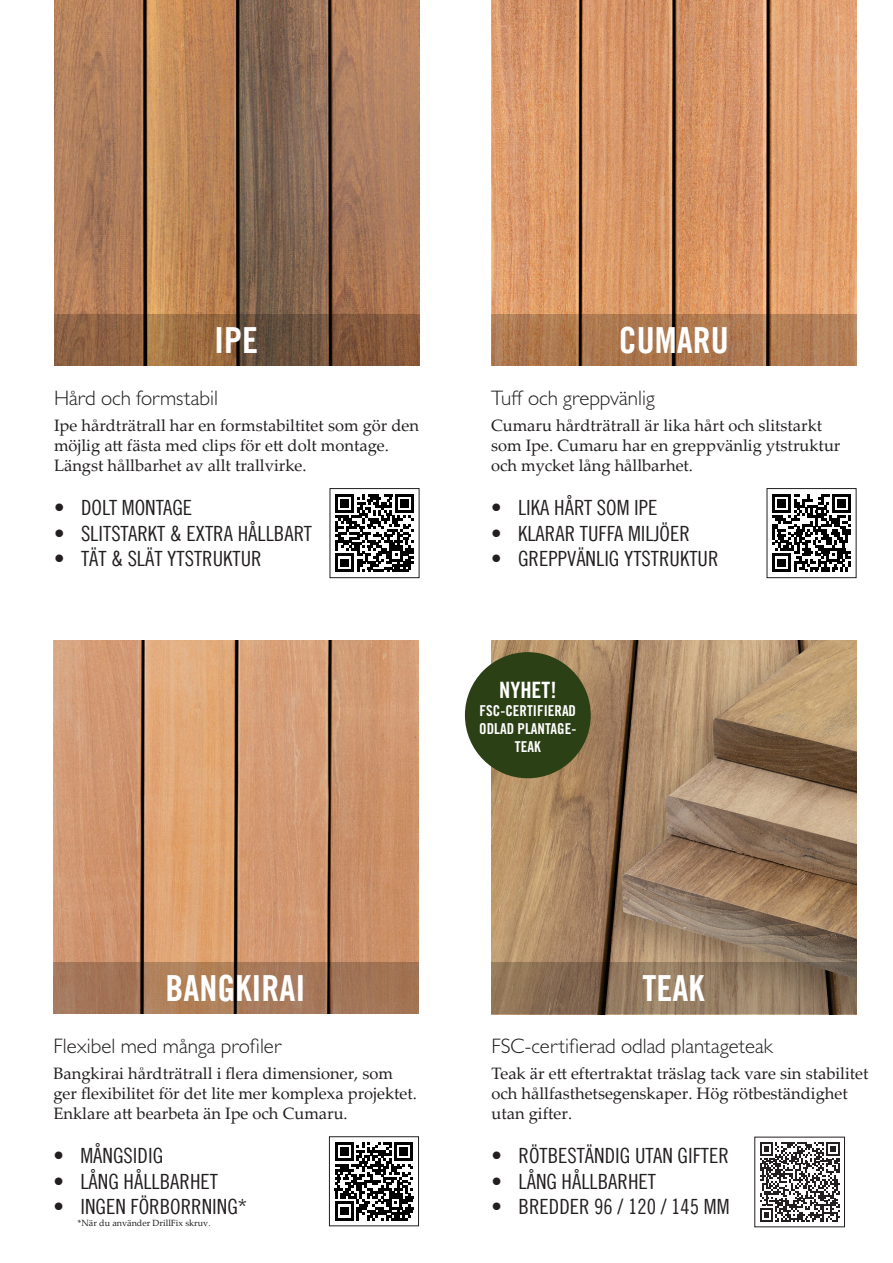
<style>
.page{position:relative;width:893px;height:1263px;background:#fff}
.page>*{position:absolute;margin:0;border:0;box-sizing:border-box;transform-origin:0 0}
.t1{font:36px "Trade Gothic LT Bold Cond Twenty";color:#fff}
.t2{font:22.5px "Trade Gothic LT Std Bd Cn 20";color:#fff}
.t3{font:21px "Trade Gothic LT Cond Eighteen";color:#231f20}
.t4{font:300 21px "Gill Sans MT Pro";color:#231f20}
.t5{font:16.5px/19.8px "Palatino Linotype";color:#231f20}
.t6{font:15px/18px "Trade Gothic LT Std Bd Cn 20";color:#fff;text-align:center}
.t7{font:9px "Palatino Linotype";color:#231f20}
</style>
<div class="page">
<img style="left:491px;top:640px;width:366px;height:322px">
<img style="left:54px;top:0;width:365px;height:314px">
<svg style="left:54px;top:314px;width:365px;height:51px;background:#835c3e"></svg>
<svg style="left:335px;top:494px;width:79px;height:78px"></svg>
<div style="left:330px;top:488px;width:89px;height:90px;border:1px solid #231f20"></div>
<img style="left:492px;top:0;width:365px;height:314px">
<svg style="left:492px;top:314px;width:365px;height:51px;background:#aa774f"></svg>
<svg style="left:772px;top:494px;width:79px;height:78px"></svg>
<div style="left:767px;top:488px;width:89px;height:90px;border:1px solid #231f20"></div>
<img style="left:53px;top:640px;width:366px;height:322px">
<svg style="left:53px;top:962px;width:366px;height:52px;background:#a37656"></svg>
<svg style="left:335px;top:1142px;width:78px;height:78px"></svg>
<div style="left:329px;top:1136px;width:90px;height:90px;border:1px solid #231f20"></div>
<svg style="left:491px;top:962px;width:366px;height:52px;background:#897158"></svg>
<svg style="left:760px;top:1142px;width:80px;height:80px"></svg>
<div style="left:465px;top:652px;width:126px;height:126px;background:#2c4015;border-radius:50%"></div>
<p class="t1" style="left:214px;top:318px;width:45px">IPE</p>
<p class="t4" style="left:54px;top:386px;width:166px">Hård och formstabil</p>
<p class="t5" style="left:54px;top:415px;width:367px">Ipe hårdträtrall har en formstabiltitet som gör den möjlig att fästa med clips för ett dolt montage.<br>Längst hållbarhet av allt trallvirke.</p>
<p class="t3" style="left:54px;top:495px;width:140px">• DOLT MONTAGE</p>
<p class="t3" style="left:54px;top:520px;width:259px">• SLITSTARKT &amp; EXTRA HÅLLBART</p>
<p class="t3" style="left:54px;top:546px;width:209px">• TÄT &amp; SLÄT YTSTRUKTUR</p>
<p class="t1" style="left:619px;top:318px;width:111px">CUMARU</p>
<p class="t4" style="left:491px;top:386px;width:165px">Tuff och greppvänlig</p>
<p class="t5" style="left:491px;top:415px;width:351px">Cumaru hårdträtrall är lika hårt och slitstarkt som Ipe. Cumaru har en greppvänlig ytstruktur och mycket lång hållbarhet.</p>
<p class="t3" style="left:491px;top:495px;width:168px">• LIKA HÅRT SOM IPE</p>
<p class="t3" style="left:491px;top:520px;width:200px">• KLARAR TUFFA MILJÖER</p>
<p class="t3" style="left:491px;top:546px;width:229px">• GREPPVÄNLIG YTSTRUKTUR</p>
<p class="t2" style="left:499px;top:677px;width:59px">NYHET!</p>
<p class="t6" style="left:479px;top:702px;width:98px">FSC-CERTIFIERAD</p>
<p class="t6" style="left:479px;top:720px;width:99px">ODLAD PLANTAGE-<br>TEAK</p>
<p class="t1" style="left:166px;top:966px;width:141px">BANGKIRAI</p>
<p class="t4" style="left:53px;top:1034px;width:230px">Flexibel med många profiler</p>
<p class="t5" style="left:53px;top:1063px;width:365px">Bangkirai hårdträtrall i flera dimensioner, som ger flexibilitet för det lite mer komplexa projektet.<br>Enklare att bearbeta än Ipe och Cumaru.</p>
<p class="t3" style="left:53px;top:1143px;width:111px">• MÅNGSIDIG</p>
<p class="t3" style="left:53px;top:1169px;width:166px">• LÅNG HÅLLBARHET</p>
<p class="t3" style="left:53px;top:1194px;width:195px">• INGEN FÖRBORRNING*</p>
<p class="t7" style="left:78px;top:1216px;width:134px">*När du använder DrillFix skruv.</p>
<p class="t1" style="left:643px;top:966px;width:63px">TEAK</p>
<p class="t4" style="left:491px;top:1034px;width:283px">FSC-certifierad odlad plantageteak</p>
<p class="t5" style="left:491px;top:1063px;width:379px">Teak är ett eftertraktat träslag tack vare sin stabilitet och hållfasthetsegenskaper. Hög rötbeständighet utan gifter.</p>
<p class="t3" style="left:491px;top:1143px;width:239px">• RÖTBESTÄNDIG UTAN GIFTER</p>
<p class="t3" style="left:491px;top:1169px;width:166px">• LÅNG HÅLLBARHET</p>
<p class="t3" style="left:491px;top:1194px;width:240px">• BREDDER 96 / 120 / 145 MM</p>
</div>
